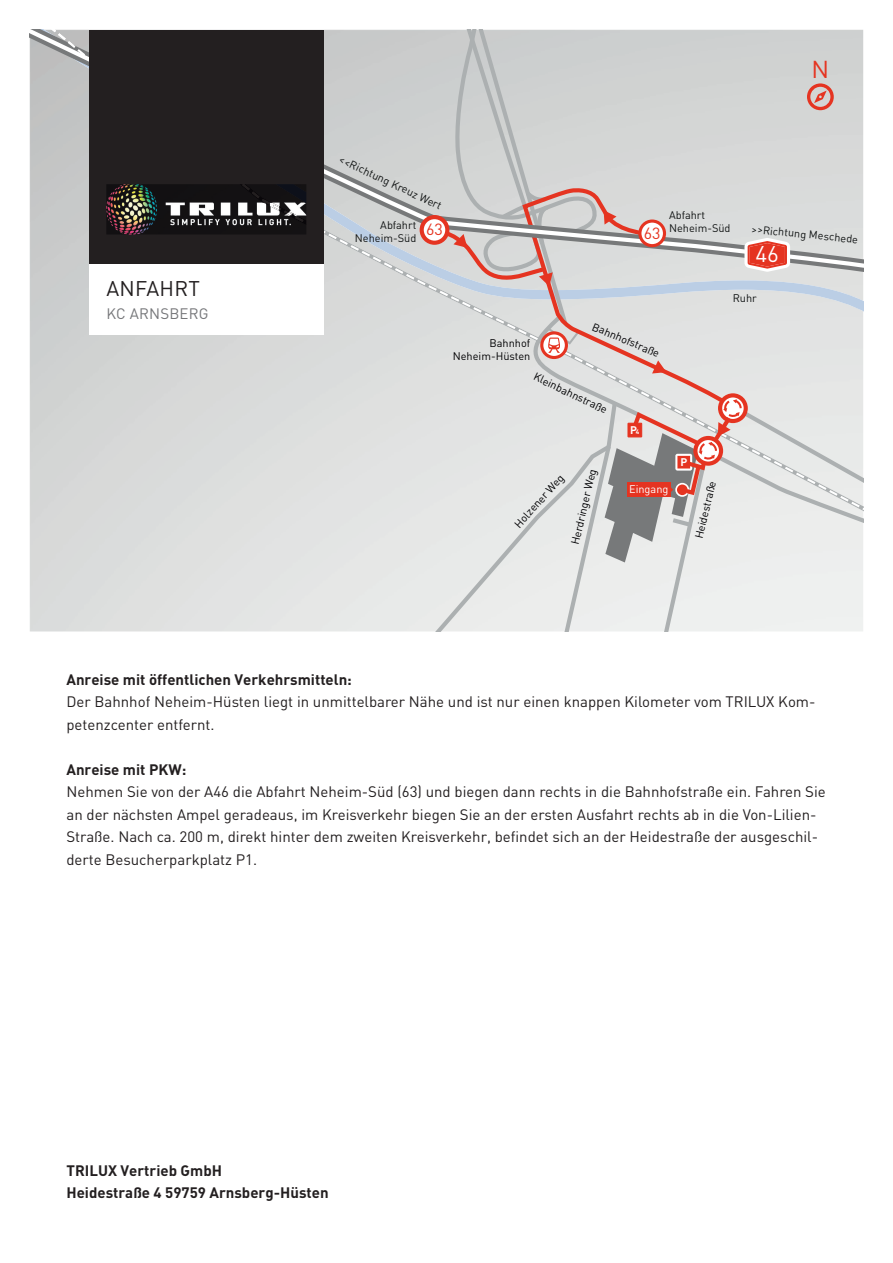
<style>
.page{position:relative;width:893px;height:1263px;background:#fff}
.page>*{position:absolute;margin:0;border:0;box-sizing:border-box;transform-origin:0 0}
.t1{font:24.15px "DIN";color:#e53421}
.t2{font:22.5px "DIN";color:#fff}
.t3{font:21px "DIN";letter-spacing:.015em;color:#231f20}
.t4{font:16.05px "DIN";color:#e53421}
.t5{font:15px/22.5px "DIN";color:#231f20}
.t6{font:700 15px/22.5px "DIN";color:#231f20}
.t7{font:15px "DIN";letter-spacing:.015em;color:#757679}
.t8{font:10.95px/13.2px "DIN";color:#000002;text-align:right}
.t9{font:10.95px/13.2px "DIN";color:#111414}
.t10{font:10.95px "DIN";color:#fff}
.t11{font:700 10.95px "DIN";color:#fff}
.s1{font-size:6.45px}
</style>
<div class="page">
<svg style="left:30px;top:30px;width:833px;height:569px;background:#d5d7d7"></svg>
<svg style="left:638px;top:219px;width:28px;height:28px"></svg>
<div style="left:422px;top:399px;width:102px;height:232px;background:#e6e7e6"></div>
<svg style="left:744px;top:238px;width:46px;height:34px"></svg>
<svg style="left:604px;top:210px;width:12px;height:15px"></svg>
<svg style="left:524px;top:313px;width:339px;height:318px;background:#e0dad9"></svg>
<svg style="left:399px;top:30px;width:198px;height:256px;background:#cdcac9"></svg>
<svg style="left:807px;top:83px;width:27px;height:27px"></svg>
<div style="left:89px;top:30px;width:234px;height:234px;background:#231f20"></div>
<img style="left:106px;top:184px;width:200px;height:50px">
<img style="left:239px;top:184px;width:67px;height:41px">
<img style="left:242px;top:184px;width:64px;height:40px">
<div style="left:89px;top:264px;width:234px;height:70px;background:#fff"></div>
<h3 class="t3" style="left:106px;top:276px;width:95px">ANFAHRT</h3>
<p class="t7" style="left:106px;top:304px;width:104px">KC ARNSBERG</p>
<h1 class="t1" style="left:811px;top:54px;width:19px">N</h1>
<p class="t9" style="left:343px;top:153px;width:113px;rotate:25deg">&lt;&lt;Richtung Kreuz Wert</p>
<p class="t9" style="left:355px;top:218px;width:63px;text-align:right">Abfahrt<br>Neheim-Süd</p>
<p class="t4" style="left:426px;top:219px;width:18px">63</p>
<p class="t4" style="left:644px;top:223px;width:18px">63</p>
<p class="t9" style="left:669px;top:208px;width:63px">Abfahrt<br>Neheim-Süd</p>
<p class="t9" style="left:752px;top:222px;width:108px;rotate:6deg">&gt;&gt;Richtung Meschede</p>
<h2 class="t2" style="left:755px;top:240px;width:25px">46</h2>
<p class="t8" style="left:595px;top:320px;width:73px;rotate:23deg">Bahnhofstraße</p>
<p class="t8" style="left:538px;top:369px;width:82px;rotate:26deg">Kleinbahnstraße</p>
<p class="t8" style="left:453px;top:336px;width:79px">Bahnhof<br>Neheim-Hüsten</p>
<p class="t11" style="left:630px;top:423px;width:11px">P<span class="s1">4</span></p>
<p class="t11" style="left:680px;top:455px;width:8px">P</p>
<p class="t8" style="left:511px;top:521px;width:69px;rotate:-48deg">Holzener Weg</p>
<p class="t8" style="left:568px;top:543px;width:79px;rotate:-77deg">Herdringer Weg</p>
<p class="t8" style="left:692px;top:537px;width:61px;rotate:-77deg">Heidestraße</p>
<p class="t10" style="left:629px;top:482px;width:41px">Eingang</p>
<p class="t9" style="left:733px;top:291px;width:26px">Ruhr</p>
<p class="t6" style="left:66px;top:667px;width:287px">Anreise mit öffentlichen Verkehrsmitteln:</p>
<p class="t5" style="left:66px;top:690px;width:751px">Der Bahnhof Neheim- Hüsten liegt in unmittelbarer Nähe und ist nur einen knappen Kilometer vom TRILUX Kom&shy;petenzcenter entfernt.</p>
<p class="t6" style="left:66px;top:757px;width:121px">Anreise mit PKW:</p>
<p class="t5" style="left:66px;top:780px;width:761px">Nehmen Sie von der A46 die Abfahrt Neheim- Süd (63) und biegen dann rechts in die Bahnhofstraße ein. Fahren Sie an der nächsten Ampel geradeaus, im Kreisverkehr biegen Sie an der ersten Ausfahrt rechts ab in die Von- Lilien-Straße. Nach ca. 200 m, direkt hinter dem zweiten Kreisverkehr, befindet sich an der Heidestraße der ausgeschil&shy;derte Besucherparkplatz P1.</p>
<p class="t6" style="left:66px;top:1158px;width:264px">TRILUX Vertrieb GmbH<br>Heidestraße 4 59759 Arnsberg-Hüsten</p>
</div>
